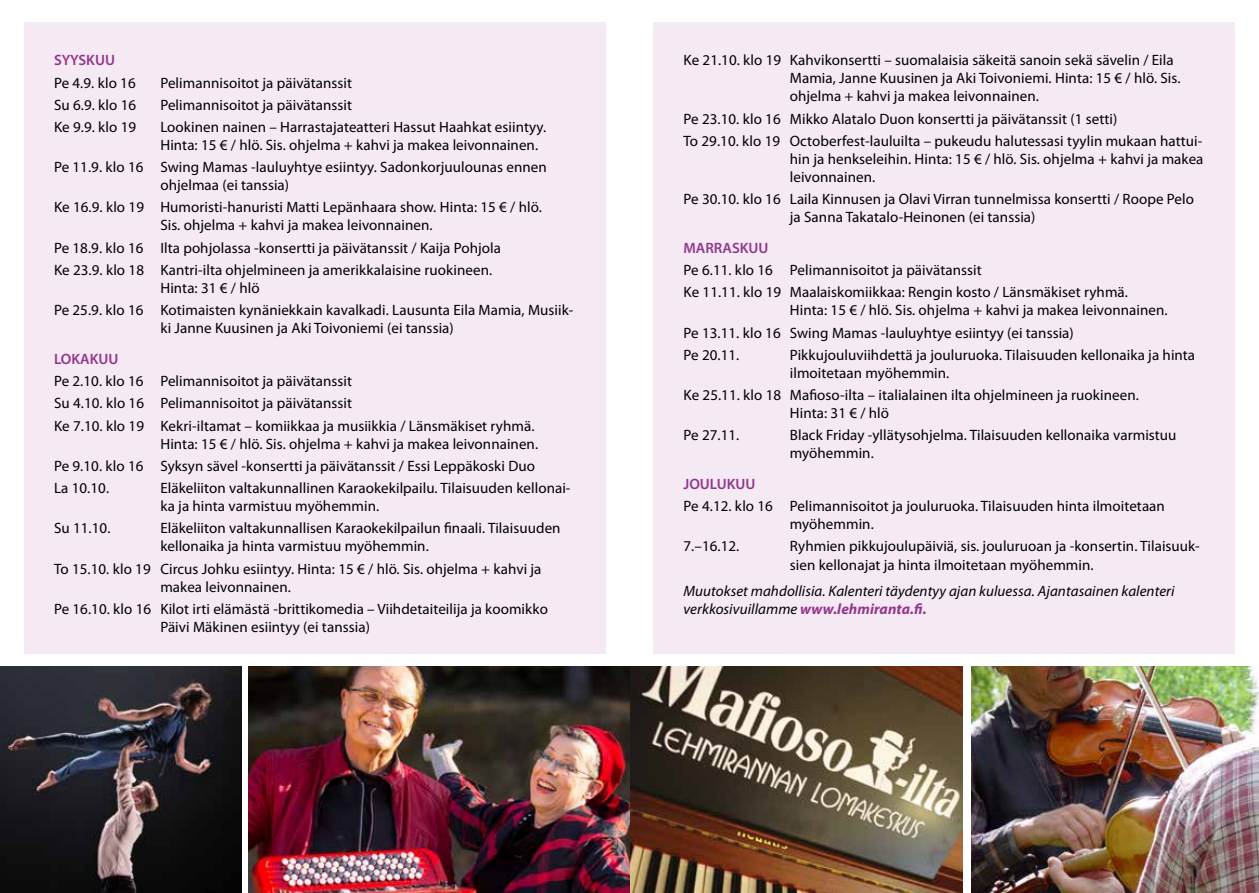
<style>
.page{position:relative;width:1259px;height:893px;background:#fff}
.page>*{position:absolute;margin:0;border:0;box-sizing:border-box;transform-origin:0 0}
.t1{font:15px/18px "Myriad Pro";letter-spacing:.005em;color:#000}
.t2{font:italic 15px/18px "Myriad Pro";letter-spacing:.005em;color:#000}
.t3{font:600 15px "Myriad Pro";color:#93378c}
.s1{font-weight:700;color:#93378c}
</style>
<div class="page">
<div style="left:24px;top:22px;width:581px;height:632px;background:#f5e9f4"></div>
<div style="left:653px;top:22px;width:581px;height:632px;background:#f5e9f4"></div>
<img style="left:0;top:667px;width:241px;height:226px">
<img style="left:248px;top:667px;width:714px;height:226px">
<img style="left:971px;top:667px;width:288px;height:226px">
<p class="t3" style="left:54px;top:51px;width:63px">SYYSKUU</p>
<p class="t1" style="left:54px;top:73px;width:83px">Pe 4.9. klo 16</p>
<p class="t1" style="left:160px;top:73px;width:193px">Pelimannisoitot ja päivätanssit</p>
<p class="t1" style="left:54px;top:95px;width:84px">Su 6.9. klo 16</p>
<p class="t1" style="left:160px;top:95px;width:193px">Pelimannisoitot ja päivätanssit</p>
<p class="t1" style="left:54px;top:118px;width:84px">Ke 9.9. klo 19</p>
<p class="t1" style="left:160px;top:118px;width:387px">Lookinen nainen – Harrastajateatteri Hassut Haahkat esiintyy.<br>Hinta: 15 € / hlö. Sis. ohjelma + kahvi ja makea leivonnainen.</p>
<p class="t1" style="left:160px;top:158px;width:388px;text-indent:-106px">Pe 11.9. klo 16 Swing Mamas -lauluyhtye esiintyy. Sadonkorjuulounas ennen ohjelmaa (ei tanssia)</p>
<p class="t1" style="left:54px;top:198px;width:489px;text-align:center">Ke 16.9. klo 19 Humoristi-hanuristi Matti Lepänhaara show. Hinta: 15 € / hlö.<br>Sis. ohjelma + kahvi ja makea leivonnainen.</p>
<p class="t1" style="left:54px;top:236px;width:448px;line-height:22.2px">Pe 18.9. klo 16 Ilta pohjolassa -konsertti ja päivätanssit / Kaija Pohjola<br>Ke 23.9. klo 18 Kantri-ilta ohjelmineen ja amerikkalaisine ruokineen.</p>
<p class="t1" style="left:54px;top:277px;width:521px;line-height:22.2px;text-indent:106px">Hinta: 31 € / hlö<br>Pe 25.9. klo 16 Kotimaisten kynäniekkain kavalkadi. Lausunta Eila Mamia, Musiik-</p>
<p class="t1" style="left:160px;top:319px;width:295px">ki Janne Kuusinen ja Aki Toivoniemi (ei tanssia)</p>
<p class="t3" style="left:54px;top:349px;width:66px">LOKAKUU</p>
<p class="t1" style="left:54px;top:370px;width:482px;line-height:22.2px">Pe 2.10. klo 16 Pelimannisoitot ja päivätanssit<br>Su 4.10. klo 16 Pelimannisoitot ja päivätanssit<br>Ke 7.10. klo 19 Kekri-iltamat – komiikkaa ja musiikkia / Länsmäkiset ryhmä.</p>
<p class="t1" style="left:54px;top:432px;width:485px;line-height:22.2px;text-indent:106px">Hinta: 15 € / hlö. Sis. ohjelma + kahvi ja makea leivonnainen.<br>Pe 9.10. klo 16 Syksyn sävel -konsertti ja päivätanssit / Essi Leppäkoski Duo<br>La 10.10.</p>
<p class="t1" style="left:160px;top:479px;width:412px">Eläkeliiton valtakunnallinen Karaokekilpailu. Tilaisuuden kellonai&shy;ka ja hinta varmistuu myöhemmin.</p>
<p class="t1" style="left:54px;top:519px;width:58px">Su 11.10.</p>
<p class="t1" style="left:160px;top:519px;width:402px">Eläkeliiton valtakunnallisen Karaokekilpailun finaali. Tilaisuuden kellonaika ja hinta varmistuu myöhemmin.</p>
<p class="t1" style="left:160px;top:559px;width:383px;text-indent:-106px">To 15.10. klo 19 Circus Johku esiintyy. Hinta: 15 € / hlö. Sis. ohjelma + kahvi ja makea leivonnainen.</p>
<p class="t1" style="left:160px;top:600px;width:389px;text-indent:-106px">Pe 16.10. klo 16 Kilot irti elämästä -brittikomedia – Viihdetaiteilija ja koomikko<br>Päivi Mäkinen esiintyy (ei tanssia)</p>
<p class="t1" style="left:790px;top:51px;width:392px;text-indent:-106px">Ke 21.10. klo 19 Kahvikonsertti – suomalaisia säkeitä sanoin sekä sävelin / Eila<br>Mamia, Janne Kuusinen ja Aki Toivoniemi. Hinta: 15 € / hlö. Sis. ohjelma + kahvi ja makea leivonnainen.</p>
<p class="t1" style="left:683px;top:107px;width:520px;line-height:22.2px">Pe 23.10. klo 16 Mikko Alatalo Duon konsertti ja päivätanssit (1 setti)<br>To 29.10. klo 19 Octoberfest-lauluilta – pukeudu halutessasi tyylin mukaan hattui-</p>
<p class="t1" style="left:790px;top:149px;width:415px">hin ja henkseleihin. Hinta: 15 € / hlö. Sis. ohjelma + kahvi ja makea leivonnainen.</p>
<p class="t1" style="left:790px;top:190px;width:406px;text-indent:-106px">Pe 30.10. klo 16 Laila Kinnusen ja Olavi Virran tunnelmissa konsertti / Roope Pelo ja Sanna Takatalo-Heinonen (ei tanssia)</p>
<p class="t3" style="left:683px;top:238px;width:87px">MARRASKUU</p>
<p class="t1" style="left:683px;top:259px;width:446px;line-height:22.2px">Pe 6.11. klo 16 Pelimannisoitot ja päivätanssit<br>Ke 11.11. klo 19 Maalaiskomiikkaa: Rengin kosto / Länsmäkiset ryhmä.</p>
<p class="t1" style="left:683px;top:299px;width:485px;line-height:22.2px;text-indent:106px">Hinta: 15 € / hlö. Sis. ohjelma + kahvi ja makea leivonnainen.<br>Pe 13.11. klo 16 Swing Mamas -lauluyhtye esiintyy (ei tanssia)<br>Pe 20.11.</p>
<p class="t1" style="left:790px;top:345px;width:407px">Pikkujouluviihdettä ja jouluruoka. Tilaisuuden kellonaika ja hinta ilmoitetaan myöhemmin.</p>
<p class="t1" style="left:790px;top:386px;width:350px;text-indent:-106px">Ke 25.11. klo 18 Mafioso-ilta – italialainen ilta ohjelmineen ja ruokineen.<br>Hinta: 31 € / hlö</p>
<p class="t1" style="left:683px;top:426px;width:57px">Pe 27.11.</p>
<p class="t1" style="left:790px;top:426px;width:388px">Black Friday -yllätysohjelma. Tilaisuuden kellonaika varmistuu myöhemmin.</p>
<p class="t3" style="left:683px;top:474px;width:74px">JOULUKUU</p>
<p class="t1" style="left:790px;top:497px;width:376px;text-indent:-106px">Pe 4.12. klo 16 Pelimannisoitot ja jouluruoka. Tilaisuuden hinta ilmoitetaan myöhemmin.</p>
<p class="t1" style="left:683px;top:537px;width:57px">7.–16.12.</p>
<p class="t1" style="left:790px;top:537px;width:411px">Ryhmien pikkujoulupäiviä, sis. jouluruoan ja -konsertin. Tilaisuuk&shy;sien kellonajat ja hinta ilmoitetaan myöhemmin.</p>
<p class="t2" style="left:683px;top:582px;width:492px">Muutokset mahdollisia. Kalenteri täydentyy ajan kuluessa. Ajantasainen kalenteri verkkosivuillamme <span class="s1">www.lehmiranta.fi.</span></p>
</div>
